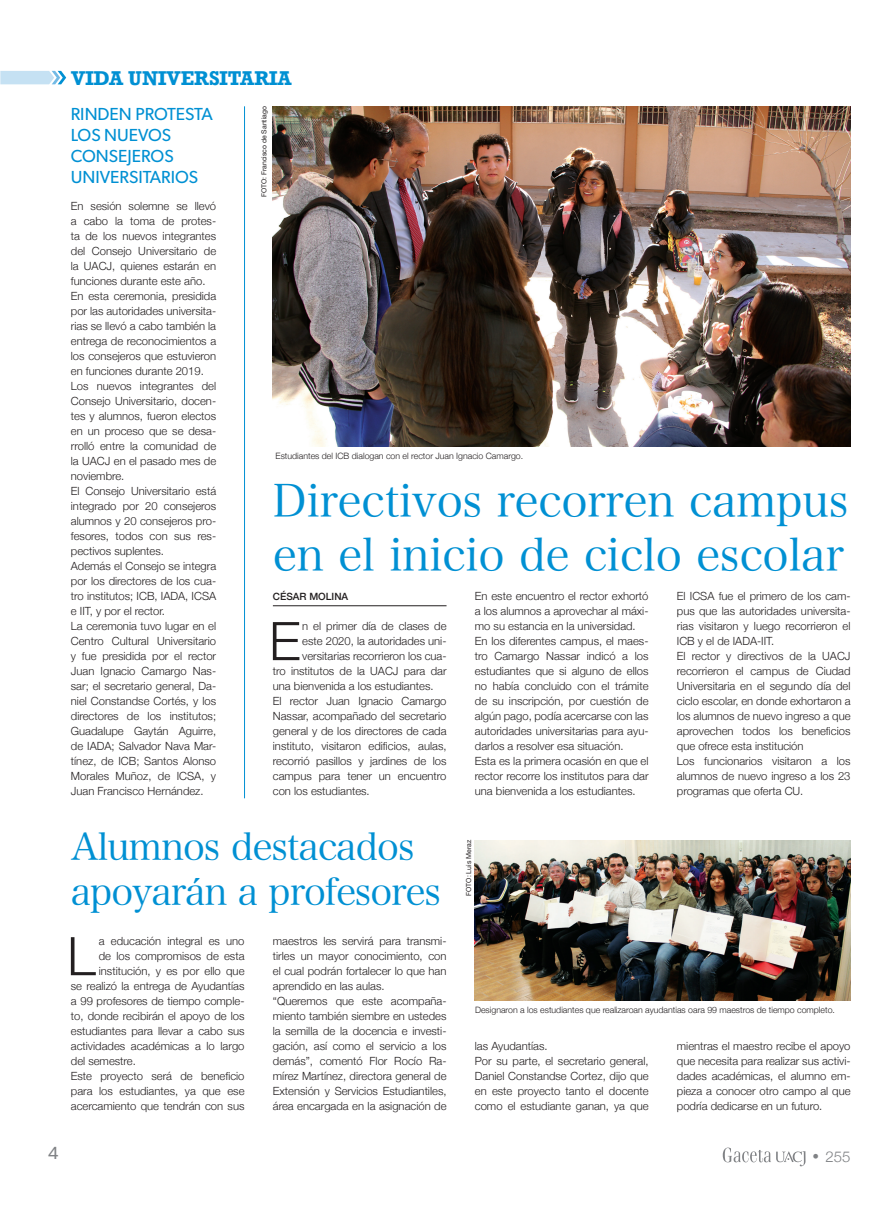
<style>
.page{position:relative;width:886px;height:1205px;background:#fff}
.page>*{position:absolute;margin:0;border:0;box-sizing:border-box;transform-origin:0 0}
.Texto{font:300 53.25px "Helvetica Neue";color:#231f20}
.Cabeza_principal{font:45px/54px "Hira Min Pro N W3";letter-spacing:-.01em;color:#0090d3}
.Cabeza_secundaria{font:37.5px/45px "Hira Min Pro N W3";letter-spacing:-.03em;color:#0090d3}
.t1{font:700 18.75px "Rockwell";color:#0090d3}
.Cabeza_columna{font:17.5px "Gibson";color:#0090d3}
.t2{font:17.5px "Gibson";color:#808285}
.t3{font:300 15px "Helvetica Neue";color:#808285}
.Texto-2{font:300 11.25px/15px "Helvetica Neue";color:#231f20;text-align:justify}
.Firma_nota{font:500 10px "Helvetica Neue";color:#231f20}
.Pie_de_foto{font:300 8.75px "Helvetica Neue";color:#231f20}
.Foto_firma{font:6.88px "Helvetica Neue";color:#231f20}
.s1{font-family:"Futura";font-weight:500;font-stretch:condensed}
</style>
<div class="page">
<svg style="left:723px;top:1147px;width:82px;height:19px"></svg>
<img style="left:273px;top:106px;width:577px;height:340px">
<hr style="left:273px;top:605px;width:173px;height:1px;background:#231f20">
<img style="left:475px;top:840px;width:375px;height:160px">
<hr style="left:244px;top:106px;width:1px;height:692px;background:#0090d3">
<svg style="left:0;top:71px;width:66px;height:13px"></svg>
<p class="t1" style="left:71px;top:66px;width:222px">VIDA UNIVERSITARIA</p>
<p class="Cabeza_columna" style="left:71px;top:104px;width:143px">RINDEN PROTESTA</p>
<p class="Cabeza_columna" style="left:71px;top:125px;width:102px">LOS NUEVOS</p>
<p class="Cabeza_columna" style="left:71px;top:146px;width:104px">CONSEJEROS</p>
<p class="Cabeza_columna" style="left:71px;top:167px;width:129px">UNIVERSITARIOS</p>
<p class="Texto-2" style="left:71px;top:198px;width:147px">En sesión solemne se llevó a cabo la toma de protes&shy;ta de los nuevos integrantes del Consejo Universitario de la UACJ, quienes estarán en funciones durante este año.</p>
<p class="Texto-2" style="left:71px;top:288px;width:147px">En esta ceremonia, presidida por las autoridades universita&shy;rias se llevó a cabo también la entrega de reconocimientos a los consejeros que estuvieron en funciones durante 2019.</p>
<p class="Texto-2" style="left:71px;top:378px;width:147px">Los nuevos integrantes del Consejo Universitario, docen&shy;tes y alumnos, fueron electos en un proceso que se desa&shy;rrolló entre la comunidad de la UACJ en el pasado mes de noviembre.</p>
<p class="Texto-2" style="left:71px;top:483px;width:147px">El Consejo Universitario está integrado por 20 consejeros alumnos y 20 consejeros pro&shy;fesores, todos con sus res&shy;pectivos suplentes.</p>
<p class="Texto-2" style="left:71px;top:558px;width:147px">Además el Consejo se integra por los directores de los cua&shy;tro institutos; ICB, IADA, ICSA e IIT, y por el rector.</p>
<p class="Texto-2" style="left:71px;top:618px;width:147px">La ceremonia tuvo lugar en el Centro Cultural Universitario y fue presidida por el rector Juan Ignacio Camargo Nas&shy;sar; el secretario general, Da&shy;niel Constandse Cortés, y los directores de los institutos; Guadalupe Gaytán Aguirre, de IADA; Salvador Nava Mar&shy;tínez, de ICB; Santos Alonso Morales Muñoz, de ICSA, y Juan Francisco Hernández.</p>
<p class="Foto_firma" style="left:259px;top:197px;width:93px;rotate:-90deg">FOTO: Francisco de Santiago</p>
<p class="Pie_de_foto" style="left:275px;top:448px;width:249px">Estudiantes del ICB dialogan con el rector Juan Ignacio Camargo.</p>
<p class="Cabeza_principal" style="left:273px;top:470px;width:577px">Directivos recorren campus en el inicio de ciclo escolar</p>
<p class="Firma_nota" style="left:273px;top:588px;width:77px">CÉSAR MOLINA</p>
<p class="Texto" style="left:269px;top:598px;width:33px">E</p>
<p class="Texto-2" style="left:302px;top:618px;width:146px">n el primer día de clases de</p>
<p class="Texto-2" style="left:302px;top:633px;width:146px">este 2020, la autoridades uni-</p>
<p class="Texto-2" style="left:302px;top:648px;width:146px">versitarias recorrieron los cua-</p>
<p class="Texto-2" style="left:273px;top:663px;width:175px">tro institutos de la UACJ para dar</p>
<p class="Texto-2" style="left:273px;top:678px;width:162px">una bienvenida a los estudiantes.</p>
<p class="Texto-2" style="left:273px;top:693px;width:175px">El rector Juan Ignacio Camargo Nassar, acompañado del secretario general y de los directores de cada instituto, visitaron edificios, aulas, recorrió pasillos y jardines de los campus para tener un encuentro con los estudiantes.</p>
<p class="Texto-2" style="left:475px;top:588px;width:175px">En este encuentro el rector exhortó a los alumnos a aprovechar al máxi&shy;mo su estancia en la universidad.</p>
<p class="Texto-2" style="left:475px;top:633px;width:175px">En los diferentes campus, el maes&shy;tro Camargo Nassar indicó a los estudiantes que si alguno de ellos no había concluido con el trámite de su inscripción, por cuestión de algún pago, podía acercarse con las autoridades universitarias para ayu&shy;darlos a resolver esa situación.</p>
<p class="Texto-2" style="left:475px;top:753px;width:175px">Esta es la primera ocasión en que el rector recorre los institutos para dar una bienvenida a los estudiantes.</p>
<p class="Texto-2" style="left:677px;top:588px;width:175px">El ICSA fue el primero de los cam&shy;pus que las autoridades universita&shy;rias visitaron y luego recorrieron el ICB y el de IADA-IIT.</p>
<p class="Texto-2" style="left:677px;top:648px;width:175px">El rector y directivos de la UACJ recorrieron el campus de Ciudad Universitaria en el segundo día del ciclo escolar, en donde exhortaron a los alumnos de nuevo ingreso a que aprovechen todos los beneficios que ofrece esta institución</p>
<p class="Texto-2" style="left:677px;top:753px;width:175px">Los funcionarios visitaron a los alumnos de nuevo ingreso a los 23 programas que oferta CU.</p>
<p class="Cabeza_secundaria" style="left:71px;top:821px;width:372px">Alumnos destacados apoyarán a profesores</p>
<p class="Texto" style="left:67px;top:913px;width:30px">L</p>
<p class="Texto-2" style="left:99px;top:933px;width:147px">a educación integral es uno</p>
<p class="Texto-2" style="left:99px;top:948px;width:147px">de los compromisos de esta</p>
<p class="Texto-2" style="left:99px;top:963px;width:147px">institución, y es por ello que</p>
<p class="Texto-2" style="left:71px;top:978px;width:175px">se realizó la entrega de Ayudantías</p>
<p class="Texto-2" style="left:71px;top:993px;width:175px">a 99 profesores de tiempo comple-</p>
<p class="Texto-2" style="left:71px;top:1008px;width:175px">to, donde recibirán el apoyo de los</p>
<p class="Texto-2" style="left:71px;top:1023px;width:175px">estudiantes para llevar a cabo sus</p>
<p class="Texto-2" style="left:71px;top:1038px;width:175px">actividades académicas a lo largo</p>
<p class="Texto-2" style="left:71px;top:1053px;width:67px">del semestre.</p>
<p class="Texto-2" style="left:71px;top:1068px;width:175px">Este proyecto será de beneficio para los estudiantes, ya que ese acercamiento que tendrán con sus</p>
<p class="Texto-2" style="left:273px;top:933px;width:175px">maestros les servirá para transmi&shy;tirles un mayor conocimiento, con el cual podrán fortalecer lo que han aprendido en las aulas.</p>
<p class="Texto-2" style="left:273px;top:993px;width:175px">“Queremos que este acompaña&shy;miento también siembre en ustedes la semilla de la docencia e investi&shy;gación, así como el servicio a los demás”, comentó Flor Rocío Ra&shy;mírez Martínez, directora general de Extensión y Servicios Estudiantiles, área encargada en la asignación de</p>
<p class="Foto_firma" style="left:464px;top:896px;width:57px;rotate:-90deg">FOTO: Luis Meraz</p>
<p class="Pie_de_foto" style="left:475px;top:1002px;width:361px">Designaron a los estudiantes que realizaroan ayudantias oara 99 maestros de tiempo completo.</p>
<p class="Texto-2" style="left:475px;top:1038px;width:74px">las Ayudantías.</p>
<p class="Texto-2" style="left:475px;top:1053px;width:175px">Por su parte, el secretario general, Daniel Constandse Cortez, dijo que en este proyecto tanto el docente como el estudiante ganan, ya que</p>
<p class="Texto-2" style="left:677px;top:1038px;width:175px">mientras el maestro recibe el apoyo que necesita para realizar sus activi&shy;dades académicas, el alumno em&shy;pieza a conocer otro campo al que podría dedicarse en un futuro.</p>
<h3 class="t2" style="left:48px;top:1143px;width:12px">4</h3>
<h3 class="t3" style="left:810px;top:1144px;width:42px"><span class="s1">•</span> 255</h3>
</div>
